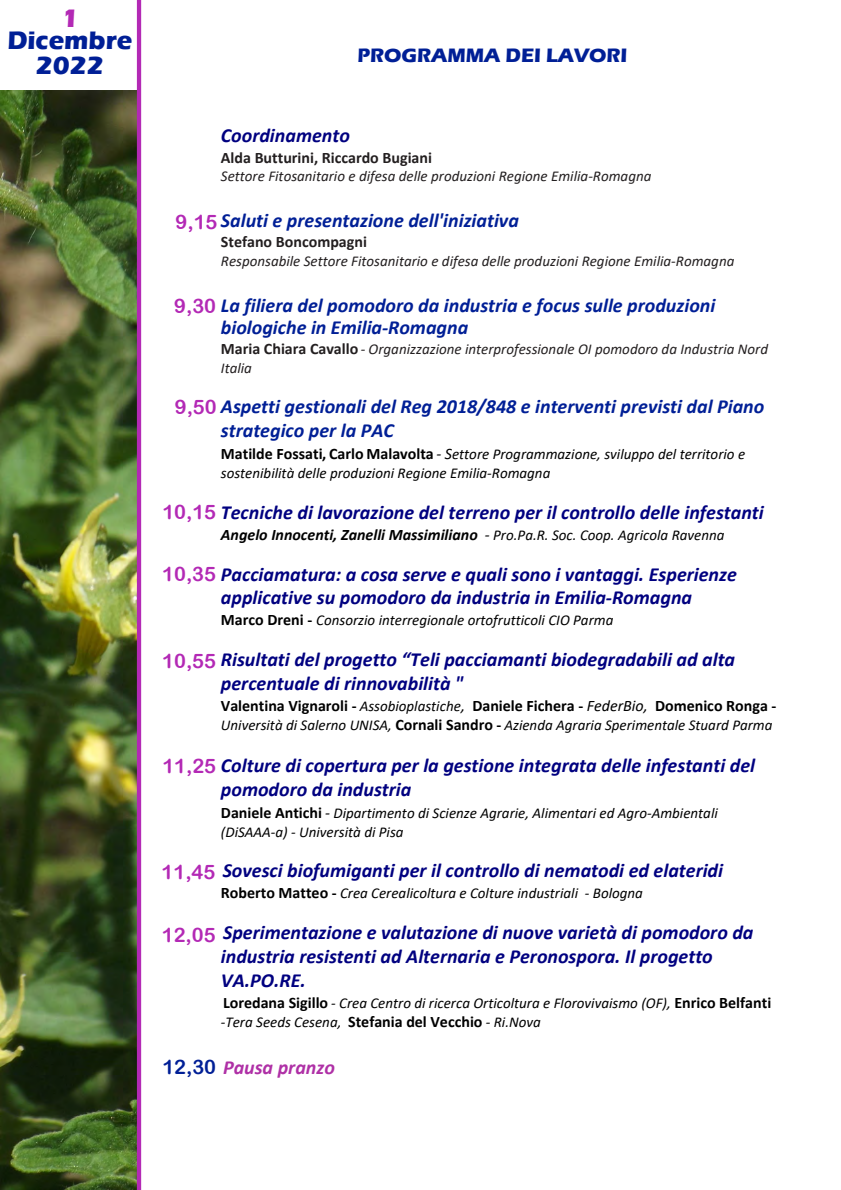
<style>
.page{position:relative;width:841px;height:1190px;background:#fff}
.page>*{position:absolute;margin:0;border:0;box-sizing:border-box;transform-origin:0 0}
.t1{font:26px/25.2px "Eras Bold ITC";color:#001f96;text-align:center}
.t2{font:26px "Eras Bold ITC";color:#b329b5}
.t3{font:italic 700 20px/24px "Calibri";color:#000080}
.t4{font:italic 700 20px "Calibri";color:#001f96}
.t5{font:20px "Arial Rounded MT Bold";color:#b329b5}
.t6{font:20px "Eras Bold ITC";color:#001f96}
.t7{font:italic 700 20px "Calibri";color:#af30a6}
.t8{font:700 16px "Calibri";color:#000}
.t9{font:italic 700 16px "Calibri";color:#000}
.t10{font:700 16px "Calibri";color:#231f20}
.t11{font:italic 15px/19.2px "Calibri";color:#000}
.t12{font:italic 15px/18.5px "Calibri";color:#231f20}
.s1{font-family:"Arial Rounded MT Bold";font-weight:400;font-style:normal;color:#b329b5}
.s2{font-weight:700;font-style:normal;font-size:16px}
.s3{font-size:16px}
.s4{font-weight:400}
.s5{font-weight:400;font-size:15px}
.s6{font-weight:400;font-style:italic;font-size:15px}
.s7{font-weight:400;font-style:italic}
.s8{font-family:"Arial Rounded MT Bold";font-weight:400;font-style:normal;color:#001f96}
</style>
<div class="page">
<img style="left:1px;top:91px;width:134px;height:1099px">
<svg style="left:135px;top:0;width:7px;height:1190px;background:#a3559d"></svg>
<h1 class="t2" style="left:61px;top:3px;width:18px">1</h1>
<h1 class="t1" style="left:7px;top:28px;width:127px">Dicembre<br>2022</h1>
<h2 class="t6" style="left:357px;top:44px;width:271px">PROGRAMMA DEI LAVORI</h2>
<h2 class="t3" style="left:221px;top:123px;width:131px">Coordinamento</h2>
<p class="t10" style="left:221px;top:146px;width:213px">Alda Butturini, Riccardo Bugiani</p>
<p class="t12" style="left:221px;top:166px;width:432px">Settore Fitosanitario e difesa delle produzioni Regione Emilia-Romagna</p>
<h2 class="t4" style="left:221px;top:206px;width:299px">Saluti e presentazione dell'iniziativa</h2>
<p class="t10" style="left:221px;top:231px;width:148px">Stefano Boncompagni</p>
<p class="t12" style="left:221px;top:251px;width:515px">Responsabile Settore Fitosanitario e difesa delle produzioni Regione Emilia-Romagna</p>
<h2 class="t5" style="left:176px;top:210px;width:43px">9,15</h2>
<h2 class="t4" style="left:174px;top:291px;width:543px"><span class="s1">9,30</span> La filiera del pomodoro da industria e focus sulle produzioni</h2>
<h2 class="t4" style="left:221px;top:314px;width:249px">biologiche in Emilia-Romagna</h2>
<p class="t12" style="left:221px;top:339px;width:549px"><span class="s2">Maria Chiara Cavallo</span> - Organizzazione interprofessionale OI pomodoro da Industria Nord<br>Italia</p>
<h2 class="t4" style="left:175px;top:393px;width:591px"><span class="s1">9,50</span> Aspetti gestionali del Reg 2018/848 e interventi previsti dal Piano</h2>
<h2 class="t4" style="left:221px;top:416px;width:175px">strategico per la PAC</h2>
<p class="t11" style="left:221px;top:444px;width:526px"><span class="s2">Matilde Fossati, Carlo Malavolta</span> <span class="s3">- S</span>ettore Programmazione, sviluppo del territorio e sostenibilità delle produzioni Regione Emilia-Romagna</p>
<h2 class="t3" style="left:162px;top:499px;width:603px"><span class="s1">10,15</span> Tecniche di lavorazione del terreno per il controllo delle infestanti</h2>
<p class="t9" style="left:221px;top:523px;width:505px">Angelo Innocenti, Zanelli Massimiliano <span class="s4">-</span> <span class="s5">Pro.Pa.R. Soc. Coop. Agricola Ravenna</span></p>
<h2 class="t3" style="left:162px;top:561px;width:576px"><span class="s1">10,35</span> Pacciamatura: a cosa serve e quali sono i vantaggi. Esperienze</h2>
<h2 class="t3" style="left:221px;top:585px;width:473px">applicative su pomodoro da industria in Emilia-Romagna</h2>
<p class="t11" style="left:221px;top:610px;width:394px"><span class="s2">Marco Dreni -</span> Consorzio interregionale ortofrutticoli CIO Parma</p>
<h2 class="t3" style="left:221px;top:647px;width:516px">Risultati del progetto “Teli pacciamanti biodegradabili ad alta percentuale di rinnovabilità "</h2>
<p class="t8" style="left:221px;top:694px;width:557px">Valentina Vignaroli - <span class="s6">Assobioplastiche</span><span class="s7">,</span> Daniele Fichera - <span class="s7">FederBio,</span> Domenico Ronga -</p>
<p class="t11" style="left:221px;top:715px;width:553px">Università di Salerno UNISA, <span class="s2">Cornali Sandro -</span> Azienda Agraria Sperimentale Stuard Parma</p>
<h2 class="t5" style="left:162px;top:649px;width:55px">10,55</h2>
<h2 class="t3" style="left:162px;top:753px;width:594px"><span class="s1">11,25</span> Colture di copertura per la gestione integrata delle infestanti del</h2>
<h2 class="t3" style="left:221px;top:777px;width:192px">pomodoro da industria</h2>
<p class="t11" style="left:221px;top:802px;width:498px"><span class="s2">Daniele Antichi</span> <span class="s3">-</span> Dipartimento di Scienze Agrarie, Alimentari ed Agro-Ambientali (DiSAAA-a) - Università di Pisa</p>
<h2 class="t3" style="left:223px;top:858px;width:502px">Sovesci biofumiganti per il controllo di nematodi ed elateridi</h2>
<p class="t11" style="left:221px;top:883px;width:424px"><span class="s2">Roberto Matteo -</span> Crea Cerealicoltura e Colture industriali - Bologna</p>
<h2 class="t3" style="left:221px;top:920px;width:534px">Sperimentazione e valutazione di nuove varietà di pomodoro da industria resistenti ad Alternaria e Peronospora. Il progetto<br>VA.PO.RE.</h2>
<p class="t11" style="left:221px;top:993px;width:552px"><span class="s2">Loredana Sigillo</span> - Crea Centro di ricerca Orticoltura e Florovivaismo (OF), <span class="s2">Enrico Belfanti </span>-Tera Seeds Cesena, <span class="s2">Stefania del Vecchio</span> - Ri.Nova</p>
<h2 class="t7" style="left:162px;top:1053px;width:174px"><span class="s8">12,30</span> Pausa pranzo</h2>
<h2 class="t5" style="left:162px;top:860px;width:55px">11,45</h2>
<h2 class="t5" style="left:162px;top:923px;width:55px">12,05</h2>
</div>
